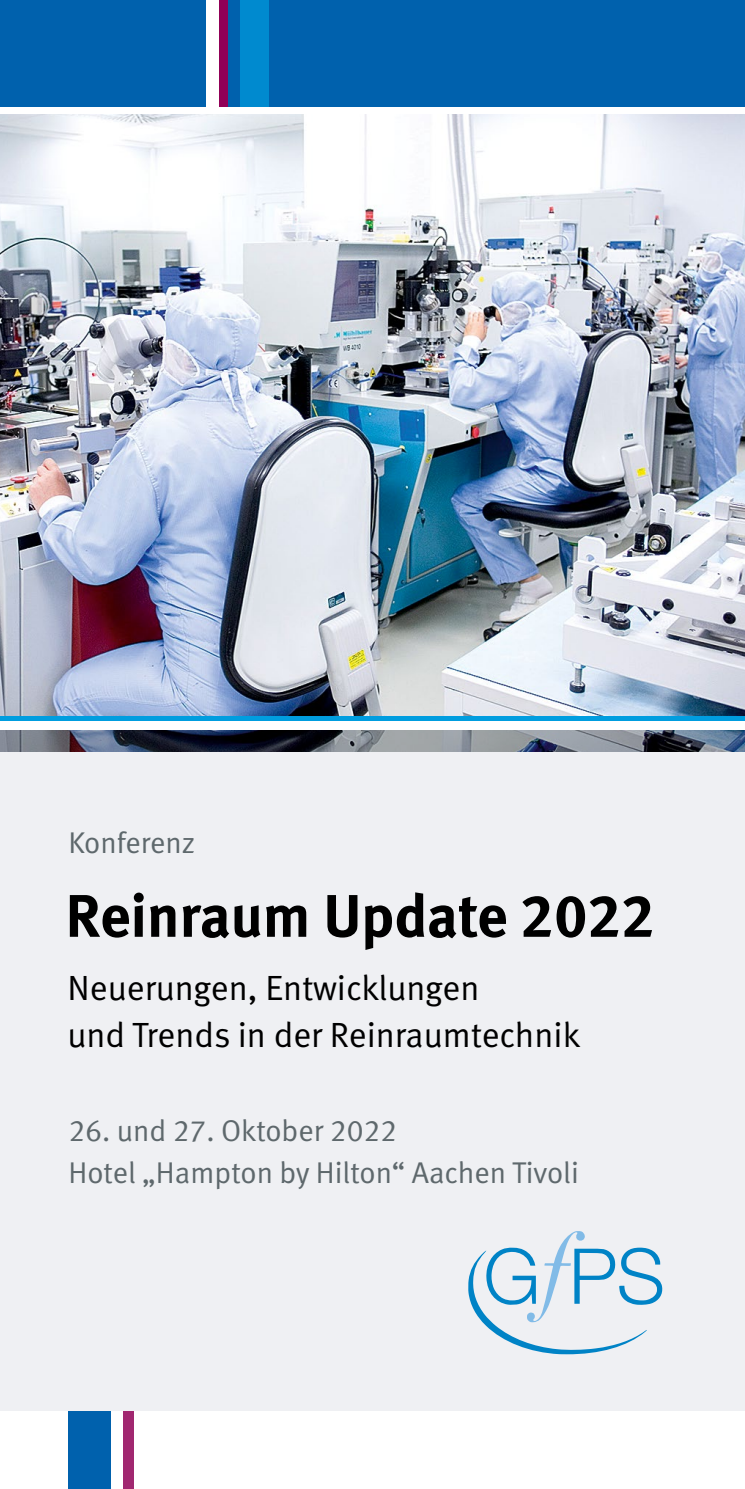
<style>
.page{position:relative;width:745px;height:1489px;background:#fff}
.page>*{position:absolute;margin:0;border:0;box-sizing:border-box;transform-origin:0 0}
.t1{font:60px "Meta Bold LF";color:#000}
.t2{font:35px/47.5px "Meta Normal LF";color:#000}
.t3{font:30px/42.5px "Meta Normal LF";color:#5e686c}
</style>
<div class="page">
<div style="left:0;top:751px;width:744px;height:659px;background:#eff0f3"></div>
<img style="left:0;top:115px;width:744px;height:601px">
<svg style="left:0;top:730px;width:744px;height:21px;background:#5b626f"></svg>
<div style="left:0;top:0;width:744px;height:106px;background:#0061ad"></div>
<div style="left:206px;top:0;width:13px;height:109px;background:#fff"></div>
<div style="left:240px;top:0;width:29px;height:106px;background:#008acf"></div>
<div style="left:219px;top:0;width:9px;height:106px;background:#910057"></div>
<hr style="left:0;top:716px;width:744px;height:4px;background:#009ddf">
<div style="left:68px;top:1410px;width:43px;height:78px;background:#0061ad"></div>
<div style="left:123px;top:1410px;width:10px;height:78px;background:#a12770"></div>
<svg style="left:468px;top:1231px;width:194px;height:123px"></svg>
<p class="t3" style="left:68px;top:821px;width:128px">Konferenz</p>
<h1 class="t1" style="left:66px;top:880px;width:590px">Reinraum Update 2022</h1>
<p class="t2" style="left:68px;top:963px;width:514px">Neuerungen, Entwicklungen<br>und Trends in der Reinraumtechnik</p>
<p class="t3" style="left:68px;top:1108px;width:511px">26. und 27. Oktober 2022<br>Hotel „Hampton by Hilton“ Aachen Tivoli</p>
</div>
